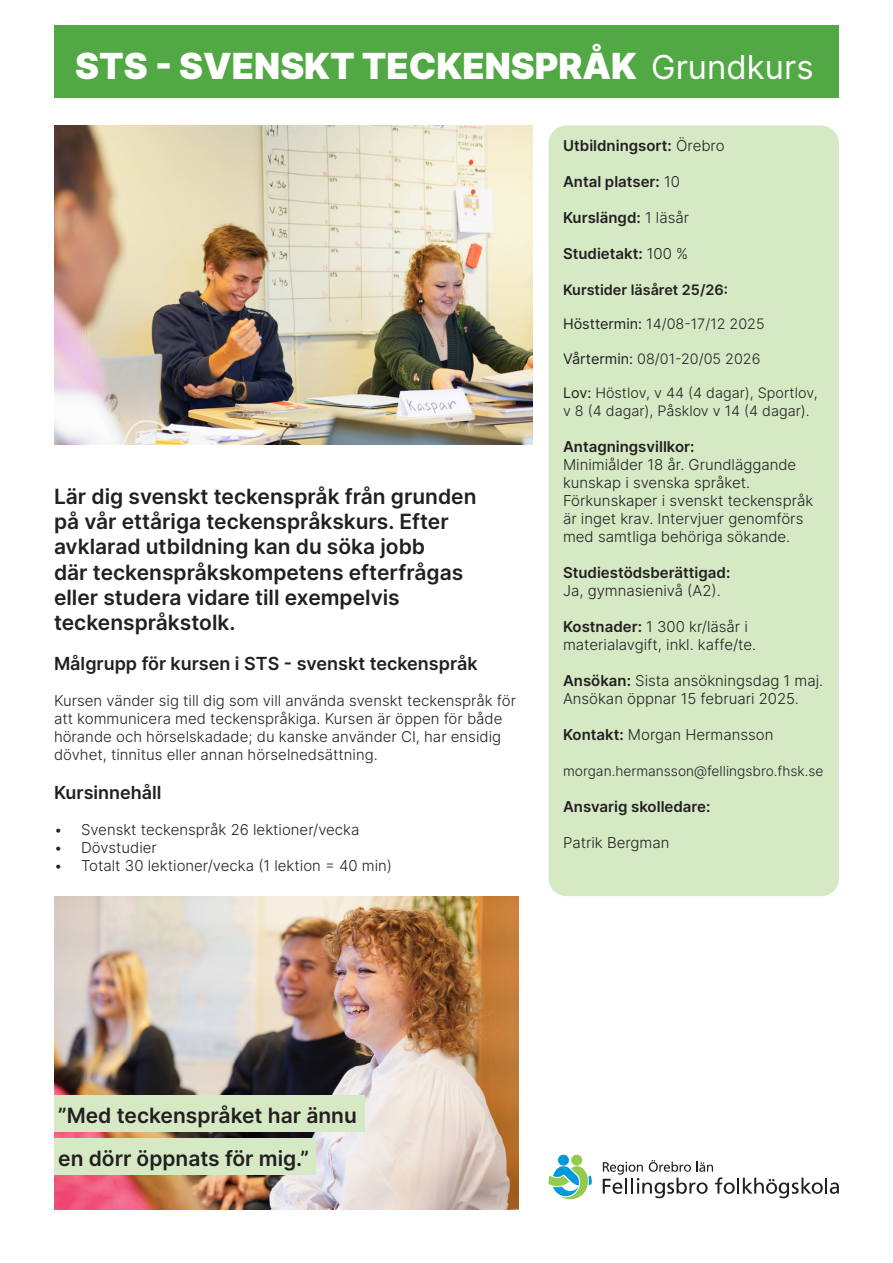
<style>
.page{position:relative;width:893px;height:1263px;background:#fff}
.page>*{position:absolute;margin:0;border:0;box-sizing:border-box;transform-origin:0 0}
.t1{font:900 36px "Inter";color:#fff}
.t2{font:600 21px/25.2px "Inter";color:#231f20}
.t3{font:600 18px "Inter";color:#231f20}
.t4{font:300 15px/18px "Inter";color:#231f20}
.t5{font:600 15px "Inter";color:#231f20}
.t6{font:300 14.4px/18px "Inter";color:#231f20}
.t7{font:600 14.4px "Inter";color:#231f20}
.t8{font:300 13.8px "Inter";color:#231f20}
.s1{font-weight:400;font-size:33px}
.s2{font-weight:300}
.s3{font-weight:400}
.s4{font-weight:600}
</style>
<div class="page">
<div style="left:549px;top:125px;width:290px;height:771px;background:#d5e9c5;border-radius:18px"></div>
<img style="left:54px;top:125px;width:479px;height:319px">
<div style="left:558px;top:1155px;width:11px;height:10px;background:#009ada;border-radius:50%"></div>
<div style="left:571px;top:1155px;width:11px;height:10px;background:#94ca4e;border-radius:50%"></div>
<svg style="left:549px;top:1166px;width:43px;height:33px"></svg>
<svg style="left:603px;top:1160px;width:236px;height:38px"></svg>
<img style="left:54px;top:896px;width:465px;height:313px">
<div style="left:54px;top:25px;width:785px;height:73px;background:#53a846"></div>
<div style="left:54px;top:1095px;width:310px;height:36px;background:#d5e9c5"></div>
<div style="left:54px;top:1138px;width:261px;height:36px;background:#d5e9c5"></div>
<p class="t1" style="left:75px;top:38px;width:740px">STS - SVENSKT TECKENSPRÅK <span class="s1">Grundkurs</span></p>
<p class="t2" style="left:54px;top:483px;width:424px">Lär dig svenskt teckenspråk från grunden på vår ettåriga teckenspråkskurs. Efter avklarad utbildning kan du söka jobb<br>där teckenspråkskompetens efterfrågas eller studera vidare till exempelvis teckenspråkstolk.</p>
<p class="t3" style="left:54px;top:650px;width:425px">Målgrupp för kursen i STS - svenskt teckenspråk</p>
<p class="t4" style="left:54px;top:691px;width:464px">Kursen vänder sig till dig som vill använda svenskt teckenspråk för att kommunicera med teckenspråkiga. Kursen är öppen för både hörande och hörselskadade; du kanske använder CI, har ensidig dövhet, tinnitus eller annan hörselnedsättning.</p>
<p class="t3" style="left:54px;top:779px;width:109px">Kursinnehåll</p>
<p class="t4" style="left:54px;top:821px;width:307px">• Svenskt teckenspråk 26 lektioner/vecka</p>
<p class="t4" style="left:54px;top:839px;width:104px">• Dövstudier</p>
<p class="t4" style="left:54px;top:857px;width:340px">• Totalt 30 lektioner/vecka (1 lektion = 40 min)</p>
<p class="t5" style="left:563px;top:135px;width:163px">Utbildningsort: <span class="s2">Örebro</span></p>
<p class="t5" style="left:563px;top:171px;width:118px">Antal platser: <span class="s2">10</span></p>
<p class="t5" style="left:563px;top:207px;width:128px">Kurslängd: <span class="s2">1 läsår</span></p>
<p class="t5" style="left:563px;top:243px;width:127px">Studietakt: <span class="s2">100 %</span></p>
<p class="t7" style="left:563px;top:279px;width:166px">Kurstider läsåret 25/26:</p>
<p class="t6" style="left:563px;top:315px;width:203px"><span class="s3">Hösttermin:</span> 14/08-17/12 2025</p>
<p class="t6" style="left:563px;top:349px;width:199px"><span class="s3">Vårtermin:</span> 08/01-20/05 2026</p>
<p class="t6" style="left:563px;top:384px;width:256px"><span class="s3">Lov:</span> Höstlov, v 44 (4 dagar), Sportlov, v 8 (4 dagar), Påsklov v 14 (4 dagar).</p>
<p class="t5" style="left:563px;top:436px;width:133px">Antagningsvillkor:</p>
<p class="t4" style="left:563px;top:456px;width:252px">Minimiålder 18 år. Grundläggande kunskap i svenska språket.<br>Förkunskaper i svenskt teckenspråk är inget krav. Intervjuer genomförs med samtliga behöriga sökande.</p>
<p class="t5" style="left:563px;top:562px;width:169px">Studiestödsberättigad:</p>
<p class="t4" style="left:563px;top:582px;width:159px">Ja, gymnasienivå (A2).</p>
<p class="t4" style="left:563px;top:618px;width:195px"><span class="s4">Kostnader:</span> 1 300 kr/läsår i materialavgift, inkl. kaffe/te.</p>
<p class="t4" style="left:563px;top:672px;width:262px"><span class="s4">Ansökan:</span> Sista ansökningsdag 1 maj.<br>Ansökan öppnar 15 februari 2025.</p>
<p class="t4" style="left:563px;top:726px;width:212px"><span class="s4">Kontakt:</span> Morgan Hermansson</p>
<p class="t8" style="left:563px;top:761px;width:262px">morgan.hermansson@fellingsbro.fhsk.se</p>
<p class="t5" style="left:563px;top:796px;width:149px">Ansvarig skolledare:</p>
<p class="t4" style="left:563px;top:834px;width:108px">Patrik Bergman</p>
<p class="t2" style="left:58px;top:1102px;width:300px">”Med teckenspråket har ännu</p>
<p class="t2" style="left:58px;top:1145px;width:252px">en dörr öppnats för mig.”</p>
</div>
